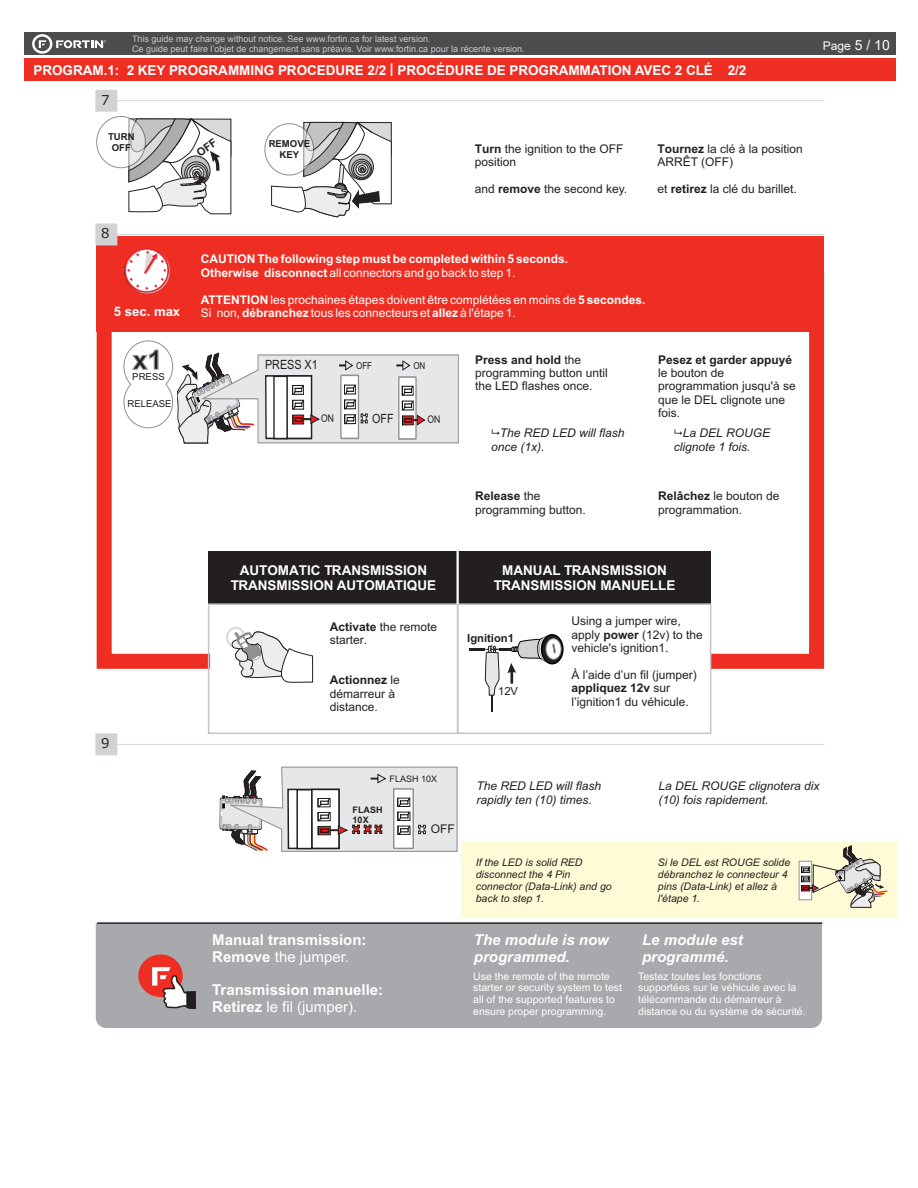
<style>
.page{position:relative;width:918px;height:1188px;background:#fff}
.page>*{position:absolute;margin:0;border:0;box-sizing:border-box;transform-origin:0 0}
.t1{font:700 26.55px "Arial";color:#231f20}
.t2{font:700 15px/16.8px "Arial";color:#fff}
.t3{font:italic 700 15px/16.8px "Arial";color:#fff}
.t4{font:700 13.5px/15.1px "Arial";color:#fff;text-align:center}
.t5{font:700 13.5px "Arial";letter-spacing:-.005em;color:#fff}
.t6{font:13.5px "Meiryo UI";color:#231f20}
.t7{font:700 13.05px "Arial";color:#fff}
.t8{font:12.75px "Arial";color:#231f20;scale:.85 1}
.t9{font:12px/13.4px "Arial";color:#231f20}
.t10{font:italic 12px/13.4px "Arial";color:#231f20}
.t11{font:12px/13.4px "Arial";color:#fff}
.t12{font:700 12px/13.4px "Arial";color:#fff}
.t13{font:700 12px "Arial";color:#231f20}
.t14{font:700 11.25px "Arial";color:#231f20}
.t15{font:11.25px "Arial";color:#231f20}
.t16{font:10.5px/11.7px "Arial";color:#fff}
.t17{font:italic 10.5px/11.7px "Arial";color:#231f20}
.t18{font:700 9.6px/10.6px "Arial";color:#231f20;text-align:center}
.t19{font:9.6px "Arial";color:#231f20}
.t20{font:9.6px "Arial";color:#231f20;scale:.85 1}
.t21{font:9px/9.8px "Arial";color:#c7c8ca}
.t22{font:9px "Arial";color:#231f20}
.t23{font:700 9px/10.1px "Arial";color:#231f20}
.s1{font-weight:700}
.s2{font-weight:400}
.s3{font-size:13.95px}
</style>
<div class="page">
<svg style="left:95px;top:90px;width:729px;height:22px"></svg>
<div style="left:96px;top:923px;width:726px;height:105px;background:#a8a9ad"></div>
<hr style="left:97px;top:923px;width:725px;height:1px;background:#231f20">
<div style="left:219px;top:798px;width:43px;height:32px;border:1px solid #231f20;border-radius:3px"></div>
<div style="left:461px;top:843px;width:436px;height:75px;background:#fffbd6"></div>
<div style="left:96px;top:236px;width:728px;height:96px;background:#ee2e22"></div>
<svg style="left:96px;top:293px;width:129px;height:376px"></svg>
<svg style="left:696px;top:271px;width:129px;height:405px"></svg>
<div style="left:208px;top:552px;width:503px;height:52px;background:#231f20"></div>
<div style="left:457px;top:603px;width:254px;height:131px;border:2px solid #c3c3c3"></div>
<svg style="left:542px;top:635px;width:21px;height:29px"></svg>
<div style="left:541px;top:634px;width:23px;height:30px;border:2px solid #000;border-radius:50%"></div>
<div style="left:546px;top:639px;width:15px;height:20px;background:#fff;border-radius:50%"></div>
<div style="left:546px;top:638px;width:15px;height:22px;border:1px solid #939598;border-radius:50%"></div>
<svg style="left:470px;top:634px;width:86px;height:78px"></svg>
<div style="left:208px;top:603px;width:250px;height:131px;border:2px solid #c3c3c3"></div>
<div style="left:226px;top:627px;width:20px;height:21px;border:2px solid #dbdada;border-radius:50%"></div>
<svg style="left:232px;top:631px;width:81px;height:52px"></svg>
<hr style="left:457px;top:541px;width:2px;height:63px;background:#fff">
<svg style="left:95px;top:733px;width:729px;height:22px"></svg>
<div style="left:799px;top:861px;width:13px;height:39px;background:#fff"></div>
<div style="left:799px;top:861px;width:13px;height:39px;border:1px solid #8f9092"></div>
<svg style="left:801px;top:866px;width:18px;height:26px"></svg>
<div style="left:138px;top:954px;width:45px;height:43px;background:#ee2e22;border-radius:50%"></div>
<svg style="left:152px;top:967px;width:45px;height:43px"></svg>
<div style="left:24px;top:33px;width:872px;height:22px;background:#4b4c4d"></div>
<div style="left:24px;top:58px;width:872px;height:23px;background:#ee2e22"></div>
<svg style="left:32px;top:34px;width:74px;height:20px"></svg>
<svg style="left:95px;top:118px;width:729px;height:175px"></svg>
<svg style="left:221px;top:766px;width:237px;height:86px"></svg>
<svg style="left:123px;top:340px;width:336px;height:103px"></svg>
<svg style="left:835px;top:846px;width:52px;height:62px"></svg>
<p class="t21" style="left:132px;top:34px;width:394px">This guide may change without notice. See www.fortin.ca for latest version.<br>Ce guide peut faire l’objet de changement sans préavis. Voir www.fortin.ca pour la récente version.</p>
<p class="t5" style="left:33px;top:60px;width:715px">PROGRAM.1: 2 KEY PROGRAMMING PROCEDURE 2/2 | PROCÉDURE DE PROGRAMMATION AVEC 2 CLÉ 2/2</p>
<p class="t2" style="left:34px;top:64px;width:493px">PROGRAMMING PROCEDURE | PROCÉDURE DE PROGRAMMATION</p>
<p class="t6" style="left:101px;top:91px;width:10px">7</p>
<p class="t18" style="left:108px;top:132px;width:28px">TURN<br>OFF</p>
<p class="t6" style="left:101px;top:225px;width:10px">8</p>
<p class="t7" style="left:114px;top:303px;width:68px">5 sec. max</p>
<h1 class="t1" style="left:133px;top:343px;width:31px">x1</h1>
<p class="t19" style="left:132px;top:371px;width:34px">PRESS</p>
<p class="t19" style="left:127px;top:397px;width:46px">RELEASE</p>
<p class="t6" style="left:101px;top:735px;width:10px">9</p>
<p class="t18" style="left:269px;top:140px;width:43px">REMOVE<br>KEY</p>
<p class="t9" style="left:475px;top:143px;width:150px"><span class="s1">Turn</span> the ignition to the OFF position</p>
<p class="t9" style="left:475px;top:184px;width:154px">and <span class="s1">remove</span> the second key.</p>
<p class="t9" style="left:658px;top:143px;width:147px"><span class="s1">Tournez</span> la clé à la position<br>ARRÊT (OFF)</p>
<p class="t9" style="left:658px;top:184px;width:141px">et <span class="s1">retirez</span> la clé du barillet.</p>
<p class="t12" style="left:201px;top:254px;width:369px">CAUTION The following step must be completed within 5 seconds.<br>Otherwise disconnect <span class="s2">all connectors and go back to step 1.</span></p>
<p class="t11" style="left:201px;top:294px;width:446px"><span class="s1">ATTENTION</span> les prochaines étapes doivent être complétées en moins de <span class="s1">5 secondes.<br></span>Si non, <span class="s1">débranchez</span> tous les connecteurs et <span class="s1">allez</span> à l'étape 1.</p>
<p class="t9" style="left:475px;top:354px;width:134px"><span class="s1">Press and hold</span> the programming button until the LED flashes once.</p>
<p class="t8" style="left:265px;top:356px;width:64px">PRESS X1</p>
<p class="t20" style="left:356px;top:359px;width:21px">OFF</p>
<p class="t20" style="left:413px;top:359px;width:16px">ON</p>
<p class="t8" style="left:372px;top:410px;width:27px">OFF</p>
<p class="t13" style="left:658px;top:352px;width:136px">Pesez et garder appuyé</p>
<p class="t9" style="left:658px;top:367px;width:139px">le bouton de programmation jusqu'à se que le DEL clignote une fois.</p>
<p class="t10" style="left:491px;top:428px;width:135px;text-indent:9px">The RED LED will flash once (1x).</p>
<p class="t10" style="left:674px;top:428px;width:98px;text-indent:9px">La DEL ROUGE clignote 1 fois.</p>
<p class="t9" style="left:475px;top:491px;width:112px"><span class="s1">Release</span> the programming button.</p>
<p class="t9" style="left:658px;top:491px;width:123px"><span class="s1">Relâchez</span> le bouton de programmation.</p>
<p class="t4" style="left:231px;top:564px;width:207px">AUTOMATIC TRANSMISSION<br>TRANSMISSION AUTOMATIQUE</p>
<p class="t4" style="left:494px;top:564px;width:183px">MANUAL TRANSMISSION<br>TRANSMISSION MANUELLE</p>
<p class="t9" style="left:330px;top:621px;width:109px"><span class="s1">Activate</span> the remote starter.</p>
<p class="t9" style="left:330px;top:675px;width:72px"><span class="s1">Actionnez</span> le démarreur à distance.</p>
<p class="t14" style="left:467px;top:631px;width:48px">Ignition1</p>
<p class="t15" style="left:498px;top:684px;width:21px">12V</p>
<p class="t9" style="left:571px;top:616px;width:133px">Using a jumper wire, apply <span class="s1">power</span> (12v) to the vehicle's ignition1.</p>
<p class="t9" style="left:571px;top:669px;width:127px">À l’aide d’un fil (jumper) <span class="s1">appliquez 12v</span> sur l’ignition1 du véhicule.</p>
<p class="t11" style="left:823px;top:39px;width:69px">Page <span class="s3">5 / 10</span></p>
<p class="t22" style="left:390px;top:773px;width:49px">FLASH 10X</p>
<p class="t23" style="left:353px;top:805px;width:31px">FLASH<br>10X</p>
<p class="t9" style="left:431px;top:824px;width:25px">OFF</p>
<p class="t2" style="left:212px;top:933px;width:156px">Manual transmission:<br>Remove <span class="s2">the jumper.</span></p>
<p class="t2" style="left:212px;top:983px;width:172px">Transmission manuelle:<br>Retirez <span class="s2">le fil (jumper).</span></p>
<p class="t10" style="left:476px;top:781px;width:126px">The RED LED will flash rapidly ten (10) times.</p>
<p class="t10" style="left:658px;top:781px;width:163px">La DEL ROUGE clignotera dix (10) fois rapidement.</p>
<p class="t17" style="left:476px;top:858px;width:137px">If the LED is solid RED disconnect the 4 Pin connector (Data-Link) and go back to step 1.</p>
<p class="t17" style="left:658px;top:858px;width:134px">Si le DEL est ROUGE solide débranchez le connecteur 4 pins (Data-Link) et allez à l'étape 1.</p>
<p class="t3" style="left:474px;top:933px;width:137px">The module is now programmed.</p>
<p class="t3" style="left:642px;top:933px;width:102px">Le module est programmé.</p>
<p class="t16" style="left:473px;top:971px;width:150px">Use the remote of the remote starter or security system to test all of the supported features to ensure proper programming.</p>
<p class="t16" style="left:638px;top:971px;width:169px">Testez toutes les fonctions supportées sur le véhicule avec la télécommande du démarreur à distance ou du système de sécurité.</p>
</div>
